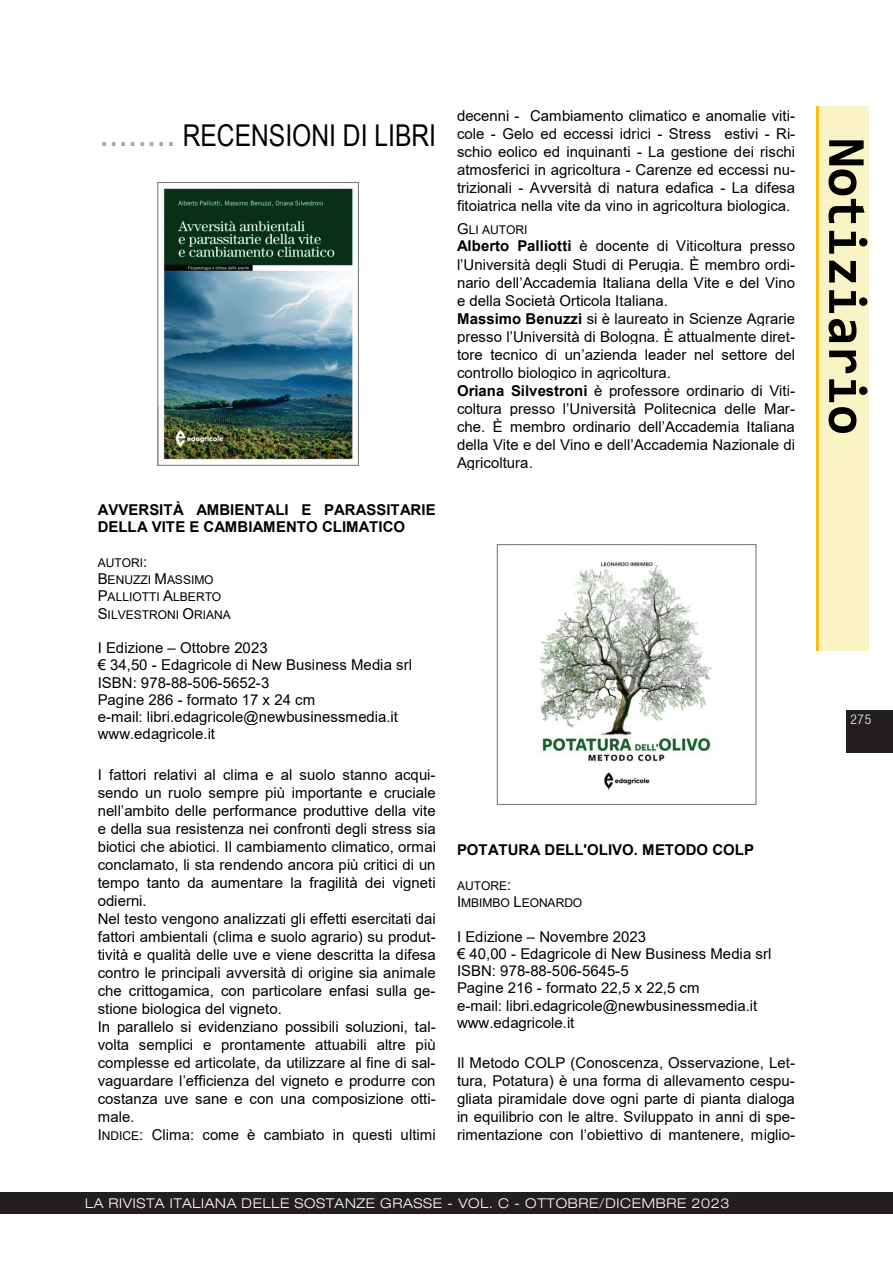
<style>
.page{position:relative;width:893px;height:1263px;background:#fff}
.page>*{position:absolute;margin:0;border:0;box-sizing:border-box;transform-origin:0 0}
.t1{font:700 54px "Consolas";color:#000}
.t2{font:30px "Arial Narrow";color:#000}
.t3{font:15px/18px "Arial";color:#000}
.t4{font:700 15px/17.1px "Arial";letter-spacing:.005em;color:#000}
.t5{font:300 expanded 13.5px "Helvetica Neue LT Pro";letter-spacing:.05em;color:#fff}
.t6{font:300 condensed 13.5px "Helvetica Neue LT Pro";color:#fff}
.t7{font:12px/17.2px "Arial";color:#000}
.s1{font-size:42px;color:#a6a6a6}
.s2{font-size:15px}
.s3{font-size:12px}
.s4{font-weight:700}
</style>
<div class="page">
<div style="left:0;top:1193px;width:893px;height:21px;background:#231f20"></div>
<div style="left:846px;top:710px;width:47px;height:43px;background:#231f20"></div>
<img style="left:162px;top:188px;width:192px;height:274px">
<div style="left:157px;top:182px;width:202px;height:284px;border:1px solid #7f7f7f"></div>
<img style="left:540px;top:562px;width:172px;height:229px">
<div style="left:497px;top:544px;width:259px;height:261px;border:1px solid #7f7f7f"></div>
<div style="left:819px;top:106px;width:50px;height:544px;background:#faf3c5"></div>
<hr style="left:816px;top:106px;width:3px;height:544px;background:#fcbe12">
<h2 class="t2" style="left:99px;top:113px;width:338px"><span class="s1">........</span> RECENSIONI DI LIBRI</h2>
<p class="t4" style="left:98px;top:501px;width:339px">AVVERSITÀ AMBIENTALI E PARASSITARIE<br>DELLA VITE E CAMBIAMENTO CLIMATICO</p>
<p class="t7" style="left:98px;top:554px;width:135px">AUTORI<span class="s2">:<br>B</span>ENUZZI <span class="s2">M</span>ASSIMO<br><span class="s2">P</span>ALLIOTTI <span class="s2">A</span>LBERTO<br><span class="s2">S</span>ILVESTRONI <span class="s2">O</span>RIANA</p>
<p class="t3" style="left:98px;top:639px;width:316px;line-height:17.2px">I Edizione – Ottobre 2023<br>€ 34,50 - Edagricole di New Business Media srl<br>ISBN: 978-88-506-5652-3<br>Pagine 286 - formato 17 x 24 cm<br>e-mail: libri.edagricole@newbusinessmedia.it www.edagricole.it</p>
<p class="t3" style="left:98px;top:765px;width:340px">I fattori relativi al clima e al suolo stanno acqui&shy;sendo un ruolo sempre più importante e cruciale nell’ambito delle performance produttive della vite e della sua resistenza nei confronti degli stress sia biotici che abiotici. Il cambiamento climatico, ormai conclamato, li sta rendendo ancora più critici di un tempo tanto da aumentare la fragilità dei vigneti odierni.<br>Nel testo vengono analizzati gli effetti esercitati dai fattori ambientali (clima e suolo agrario) su produt&shy;tività e qualità delle uve e viene descritta la difesa contro le principali avversità di origine sia animale che crittogamica, con particolare enfasi sulla ge&shy;stione biologica del vigneto.<br>In parallelo si evidenziano possibili soluzioni, tal&shy;volta semplici e prontamente attuabili altre più complesse ed articolate, da utilizzare al fine di sal&shy;vaguardare l’efficienza del vigneto e produrre con costanza uve sane e con una composizione otti&shy;male.<br>I<span class="s3">NDICE</span>: Clima: come è cambiato in questi ultimi</p>
<p class="t3" style="left:457px;top:107px;width:340px;text-align:justify">decenni - Cambiamento climatico e anomalie viti&shy;cole - Gelo ed eccessi idrici - Stress estivi - Ri&shy;schio eolico ed inquinanti - La gestione dei rischi atmosferici in agricoltura - Carenze ed eccessi nu&shy;trizionali - Avversità di natura edafica - La difesa fitoiatrica nella vite da vino in agricoltura biologica.</p>
<p class="t7" style="left:457px;top:221px;width:72px"><span class="s2">G</span>LI AUTORI</p>
<p class="t3" style="left:457px;top:237px;width:340px"><span class="s4">Alberto Palliotti</span> è docente di Viticoltura presso l’Università degli Studi di Perugia. È membro ordi&shy;nario dell’Accademia Italiana della Vite e del Vino e della Società Orticola Italiana.<br><span class="s4">Massimo Benuzzi</span> si è laureato in Scienze Agrarie presso l’Università di Bologna. È attualmente diret&shy;tore tecnico di un’azienda leader nel settore del controllo biologico in agricoltura.<br><span class="s4">Oriana Silvestroni</span> è professore ordinario di Viti&shy;coltura presso l’Università Politecnica delle Mar&shy;che. È membro ordinario dell’Accademia Italiana della Vite e del Vino e dell’Accademia Nazionale di Agricoltura.</p>
<p class="t4" style="left:457px;top:841px;width:299px">POTATURA DELL'OLIVO. METODO COLP</p>
<p class="t7" style="left:457px;top:877px;width:127px">AUTORE<span class="s2">:<br>I</span>MBIMBO <span class="s2">L</span>EONARDO</p>
<p class="t3" style="left:457px;top:927px;width:316px;line-height:17.2px">I Edizione – Novembre 2023<br>€ 40,00 - Edagricole di New Business Media srl ISBN: 978-88-506-5645-5<br>Pagine 216 - formato 22,5 x 22,5 cm<br>e-mail: libri.edagricole@newbusinessmedia.it www.edagricole.it</p>
<p class="t3" style="left:457px;top:1054px;width:339px;text-align:justify">Il Metodo COLP (Conoscenza, Osservazione, Let&shy;tura, Potatura) è una forma di allevamento cespu&shy;gliata piramidale dove ogni parte di pianta dialoga in equilibrio con le altre. Sviluppato in anni di spe&shy;rimentazione con l’obiettivo di mantenere, miglio-</p>
<p class="t5" style="left:85px;top:1195px;width:452px">LA RIVISTA ITALIANA DELLE SOSTANZE GRASSE - VO L. C - OTTO</p>
<p class="t5" style="left:568px;top:1195px;width:163px">BRE/DICEMBRE 2023</p>
<h1 class="t1" style="left:881px;top:138px;width:299px;rotate:90deg">Notiziario</h1>
<p class="t6" style="left:850px;top:711px;width:22px">275</p>
</div>
